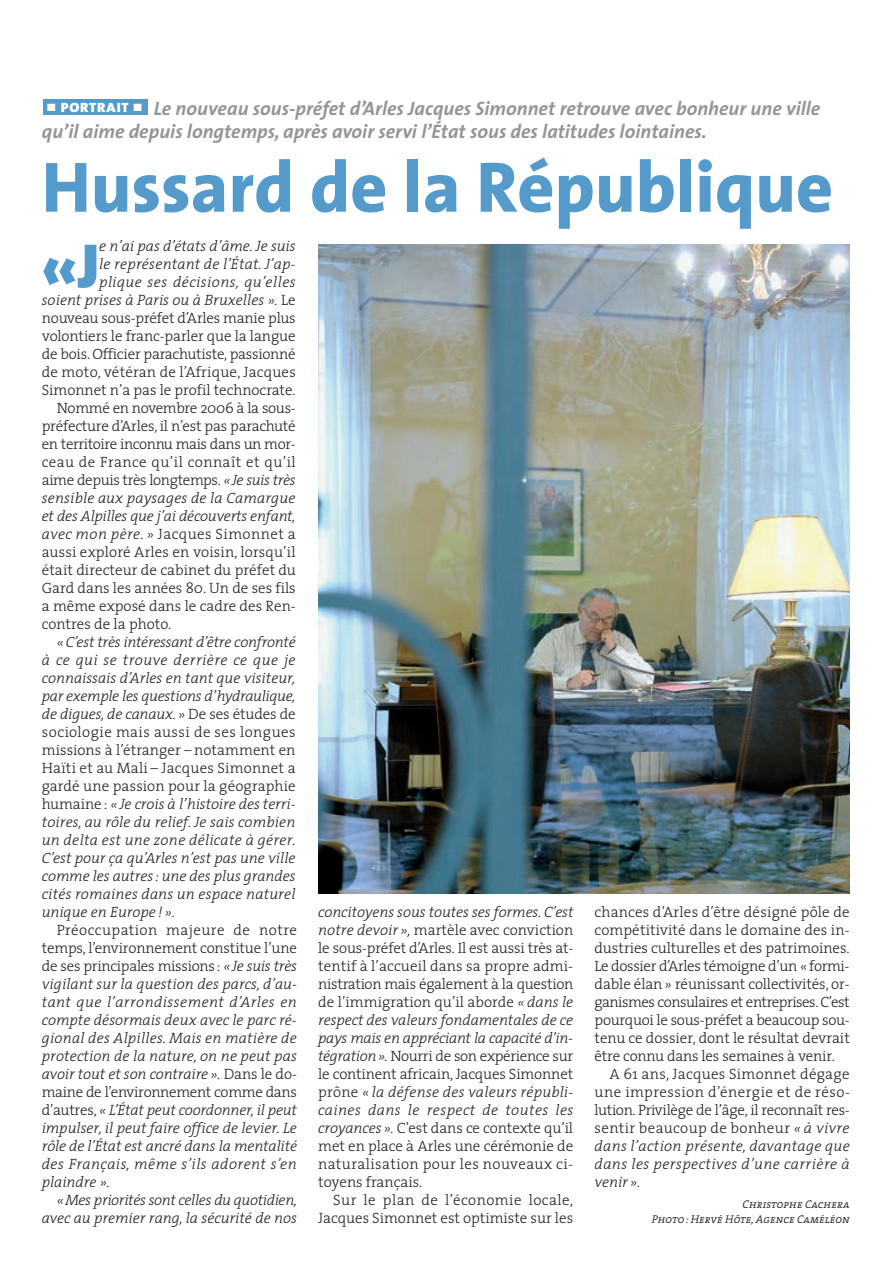
<style>
.page{position:relative;width:893px;height:1263px;background:#fff}
.page>*{position:absolute;margin:0;border:0;box-sizing:border-box;transform-origin:0 0}
.t1{font:800 72px "The Sans";color:#549aca}
.t2{font:900 63px "The Sans";color:#549aca}
.t3{font:italic 700 19.5px/23.4px "The Sans";color:#939599}
.t4{font:300 15px/18px "The Serif";color:#231f20;text-align:justify}
.t5{font:italic 300 15px/18px "The Serif";color:#231f20;text-align:justify}
.t6{font:300 15px "The Serif";letter-spacing:-.025em;color:#231f20}
.t7{font:italic 300 15px/18px "The Serif";letter-spacing:-.025em;color:#231f20;text-align:right}
.t8{font:300 15px "The Serif";letter-spacing:.03em;color:#231f20}
.t9{font:italic 300 15px "The Serif";letter-spacing:.03em;color:#231f20}
.t10{font:900 13.5px "The Sans";letter-spacing:.06em;color:#fff;scale:1.06 1}
.t11{font:italic 11.25px/15px "The Serif Semi Light Caps";color:#231f20;text-align:right}
.s1{font-style:normal}
.s2{font-style:italic}
</style>
<div class="page">
<img style="left:43px;top:99px;width:807px;height:795px">
<h3 class="t3" style="left:42px;top:98px;width:780px;text-indent:112px">Le nouveau sous-préfet d’Arles Jacques Simonnet retrouve avec bonheur une ville qu’il aime depuis longtemps, après avoir servi l’État sous des latitudes lointaines.</h3>
<h1 class="t1" style="left:42px;top:160px;width:793px">Hussard de la République</h1>
<p class="t10" style="left:47px;top:102px;width:91px">■ PORTRAIT ■</p>
<h2 class="t2" style="left:42px;top:242px;width:59px">«J</h2>
<p class="t5" style="left:99px;top:238px;width:198px">e n’ai pas d’états d’âme. Je suis</p>
<p class="t5" style="left:99px;top:256px;width:198px">le représentant de l’État. J’ap-</p>
<p class="t9" style="left:99px;top:276px;width:198px">plique ses décisions, qu’elles</p>
<p class="t5" style="left:42px;top:292px;width:255px">soient prises à Paris ou à Bruxelles ». <span class="s1">Le</span></p>
<p class="t4" style="left:42px;top:311px;width:255px">nouveau sous-préfet d’Arles manie plus</p>
<p class="t4" style="left:42px;top:329px;width:256px">volontiers le franc-parler que la langue</p>
<p class="t4" style="left:42px;top:347px;width:255px">de bois. Officier parachutiste, passionné</p>
<p class="t4" style="left:42px;top:365px;width:256px">de moto, vétéran de l’Afrique, Jacques</p>
<p class="t4" style="left:42px;top:383px;width:255px">Simonnet n’a pas le profil technocrate.</p>
<p class="t6" style="left:57px;top:403px;width:240px">Nommé en novembre 2006 à la sous-</p>
<p class="t4" style="left:42px;top:419px;width:256px">préfecture d’Arles, il n’est pas parachuté</p>
<p class="t6" style="left:42px;top:439px;width:255px">en territoire inconnu mais dans un mor-</p>
<p class="t8" style="left:42px;top:457px;width:256px">ceau de France qu’il connaît et qu’il</p>
<p class="t6" style="left:42px;top:475px;width:255px">aime depuis très longtemps. <span class="s2">«Je suis très</span></p>
<p class="t5" style="left:42px;top:490px;width:255px">sensible aux paysages de la Camargue</p>
<p class="t5" style="left:42px;top:508px;width:255px">et des Alpilles que j’ai découverts enfant,</p>
<p class="t8" style="left:42px;top:529px;width:255px"><span class="s2">avec mon père. »</span> Jacques Simonnet a</p>
<p class="t4" style="left:42px;top:545px;width:255px">aussi exploré Arles en voisin, lorsqu’il</p>
<p class="t4" style="left:42px;top:563px;width:256px">était directeur de cabinet du préfet du</p>
<p class="t4" style="left:42px;top:581px;width:256px">Gard dans les années 80. Un de ses fils</p>
<p class="t4" style="left:42px;top:599px;width:255px">a même exposé dans le cadre des Ren-</p>
<p class="t4" style="left:42px;top:617px;width:131px">contres de la photo.</p>
<p class="t5" style="left:42px;top:634px;width:255px;text-indent:15px">« C’est très intéressant d’être confronté à ce qui se trouve derrière ce que je connaissais d’Arles en tant que visiteur, par exemple les questions d’hydraulique, de digues, de canaux. » <span class="s1">De ses études de sociologie mais aussi de ses longues missions à l’étranger – notamment en Haïti et au Mali – Jacques Simonnet a gardé une passion pour la géographie humaine :</span> « Je crois à l’histoire des terri&shy;toires, au rôle du relief. Je sais combien un delta est une zone délicate à gérer.<br>C’est pour ça qu’Arles n’est pas une ville comme les autres : une des plus grandes cités romaines dans un espace naturel unique en Europe ! ».</p>
<p class="t5" style="left:42px;top:922px;width:257px;text-indent:15px"><span class="s1">Préoccupation majeure de notre temps, l’environnement constitue l’une de ses principales missions :</span> « Je suis très vigilant sur la question des parcs, d’au&shy;tant que l’arrondissement d’Arles en compte désormais deux avec le parc ré&shy;gional des Alpilles. Mais en matière de protection de la nature, on ne peut pas avoir tout et son contraire ». <span class="s1">Dans le do&shy;maine de l’environnement comme dans d’autres,</span> « L’État peut coordonner, il peut impulser, il peut faire office de levier. Le rôle de l’État est ancré dans la mentalité des Français, même s’ils adorent s’en plaindre ».</p>
<p class="t7" style="left:42px;top:1192px;width:257px">«Mes priorités sont celles du quotidien, avec au premier rang, la sécurité de nos</p>
<p class="t4" style="left:318px;top:905px;width:257px"><span class="s2">concitoyens sous toutes ses formes. C’est notre devoir »,</span> martèle avec conviction le sous-préfet d’Arles. Il est aussi très at&shy;tentif à l’accueil dans sa propre admi&shy;nistration mais également à la question de l’immigration qu’il aborde <span class="s2">« dans le respect des valeurs fondamentales de ce pays mais en appréciant la capacité d’in&shy;tégration».</span> Nourri de son expérience sur le continent africain, Jacques Simonnet prône <span class="s2">« la défense des valeurs républi&shy;caines dans le respect de toutes les croyances ».</span> C’est dans ce contexte qu’il met en place à Arles une cérémonie de naturalisation pour les nouveaux ci&shy;toyens français.</p>
<p class="t4" style="left:318px;top:1193px;width:257px;text-align:right">Sur le plan de l’économie locale,<br>Jacques Simonnet est optimiste sur les</p>
<p class="t4" style="left:595px;top:905px;width:257px">chances d’Arles d’être désigné pôle de compétitivité dans le domaine des in&shy;dustries culturelles et des patrimoines.<br>Le dossier d’Arles témoigne d’un « formi&shy;dable élan » réunissant collectivités, or&shy;ganismes consulaires et entreprises. C’est pourquoi le sous-préfet a beaucoup sou&shy;tenu ce dossier, dont le résultat devrait être connu dans les semaines à venir.</p>
<p class="t4" style="left:595px;top:1067px;width:257px;text-indent:15px">A 61 ans, Jacques Simonnet dégage une impression d’énergie et de réso&shy;lution. Privilège de l’âge, il reconnaît res&shy;sentir beaucoup de bonheur <span class="s2">« à vivre dans l’action présente, davantage que dans les perspectives d’une carrière à venir ».</span></p>
<p class="t11" style="left:652px;top:1197px;width:199px">Christophe Cachera<br>Photo : Hervé Hôte, Agence Caméléon</p>
</div>
